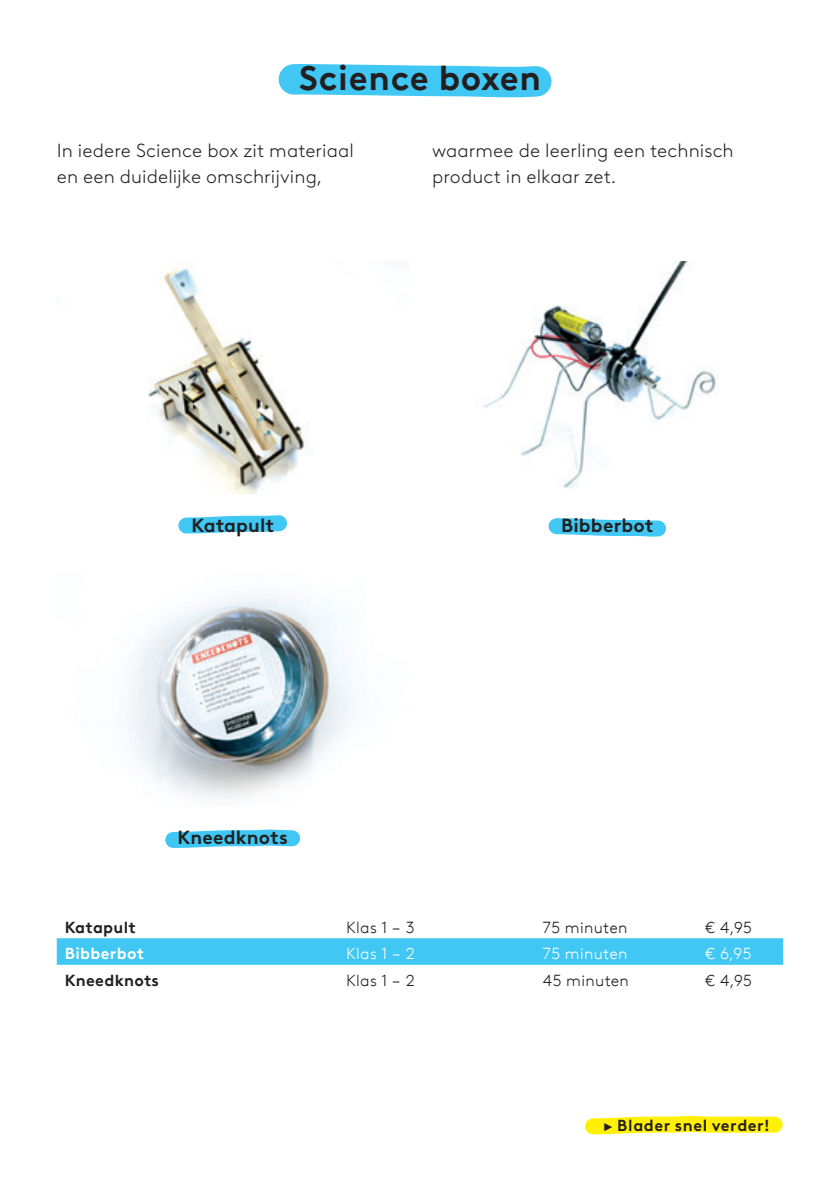
<style>
.page{position:relative;width:840px;height:1191px;background:#fff}
.page>*{position:absolute;margin:0;border:0;box-sizing:border-box;transform-origin:0 0}
.t1{font:700 34.6px "Brown LLTT";letter-spacing:.02em;color:#231f20}
.t2{font:300 19px/26px "Brown LL";letter-spacing:.005em;color:#231f20}
.t3{font:700 19px "Brown LL";letter-spacing:.01em;color:#231f20}
.t4{font:300 16px "Brown LLTT";letter-spacing:.02em;color:#231f20}
.t5{font:300 16px "Brown LLTT";letter-spacing:.02em;color:#fff}
.t6{font:700 16px "Brown LLTT";letter-spacing:.02em;color:#231f20}
.t7{font:700 16px "Brown LL";letter-spacing:.035em;color:#231f20}
.t8{font:700 16px "Brown LLTT";letter-spacing:.02em;color:#fff}
</style>
<div class="page">
<svg style="left:57px;top:964px;width:725px;height:1px"></svg>
<div style="left:57px;top:938px;width:725px;height:26px;background:#40c7f4"></div>
<img style="left:130px;top:595px;width:224px;height:203px">
<svg style="left:165px;top:829px;width:136px;height:19px;background:#63d1f5"></svg>
<img style="left:148px;top:268px;width:163px;height:226px">
<svg style="left:178px;top:515px;width:109px;height:19px;background:#63d1f6"></svg>
<img style="left:483px;top:261px;width:233px;height:228px">
<svg style="left:548px;top:518px;width:118px;height:19px;background:#63d1f6"></svg>
<svg style="left:585px;top:1115px;width:198px;height:20px"></svg>
<svg style="left:278px;top:64px;width:274px;height:34px;background:#58cef5"></svg>
<h1 class="t1" style="left:299px;top:51px;width:244px">Science boxen</h1>
<p class="t2" style="left:57px;top:137px;width:298px">In iedere Science box zit materiaal en een duidelijke omschrijving,</p>
<p class="t2" style="left:432px;top:137px;width:303px">waarmee de leerling een technisch product in elkaar zet.</p>
<p class="t3" style="left:191px;top:511px;width:84px">Katapult</p>
<p class="t3" style="left:560px;top:511px;width:94px">Bibberbot</p>
<p class="t3" style="left:177px;top:823px;width:112px">Kneedknots</p>
<p class="t6" style="left:65px;top:914px;width:73px">Katapult</p>
<p class="t4" style="left:346px;top:915px;width:70px">Klas 1 – 3</p>
<p class="t4" style="left:542px;top:915px;width:86px">75 minuten</p>
<p class="t4" style="left:704px;top:915px;width:49px">€ 4,95</p>
<p class="t8" style="left:65px;top:941px;width:81px">Bibberbot</p>
<p class="t5" style="left:346px;top:942px;width:70px">Klas 1 – 2</p>
<p class="t5" style="left:542px;top:942px;width:86px">75 minuten</p>
<p class="t5" style="left:704px;top:942px;width:48px">€ 6,95</p>
<p class="t6" style="left:65px;top:967px;width:96px">Kneedknots</p>
<p class="t4" style="left:346px;top:968px;width:70px">Klas 1 – 2</p>
<p class="t4" style="left:542px;top:968px;width:87px">45 minuten</p>
<p class="t4" style="left:704px;top:968px;width:49px">€ 4,95</p>
<p class="t7" style="left:603px;top:1113px;width:167px">► Blader snel verder!</p>
</div>
